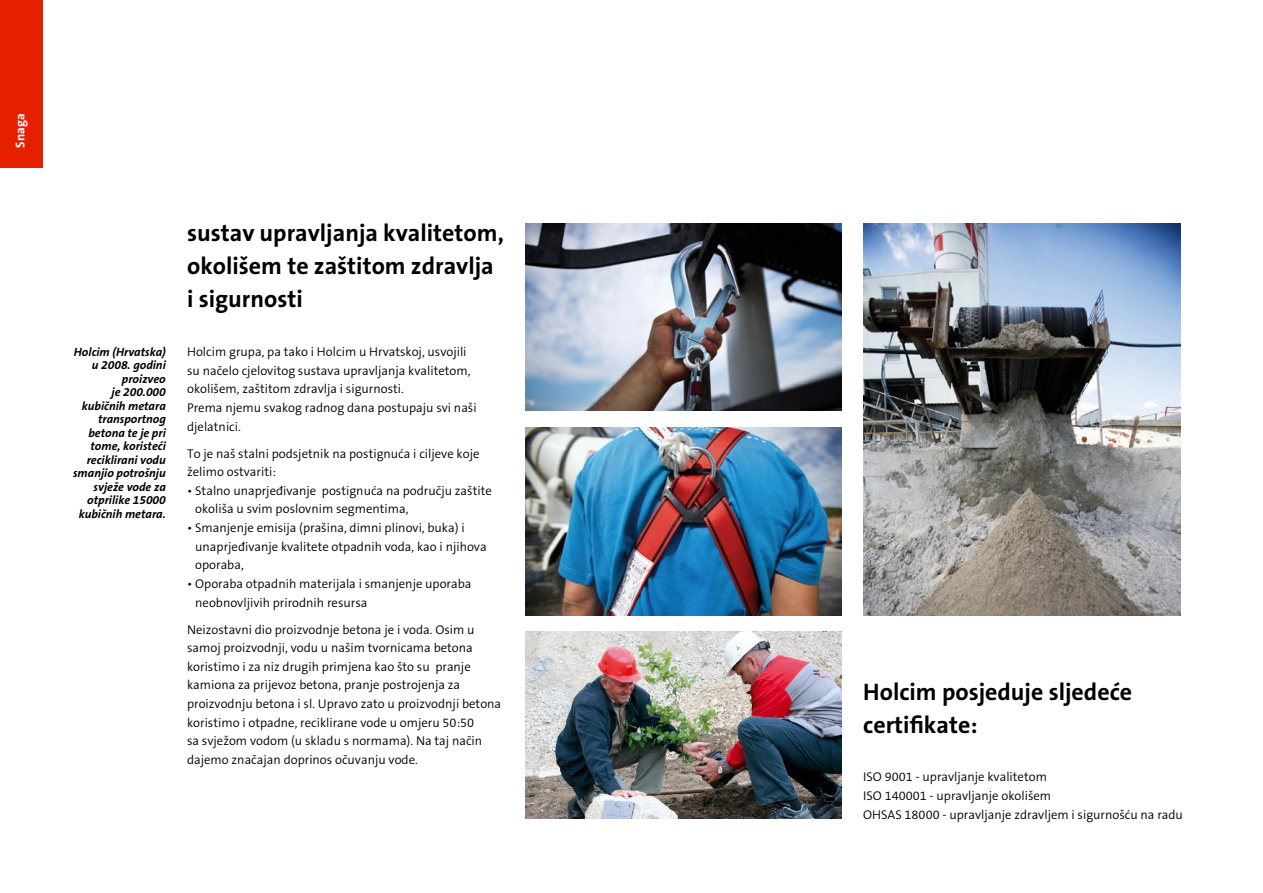
<style>
.page{position:relative;width:1263px;height:893px;background:#fff}
.page>*{position:absolute;margin:0;border:0;box-sizing:border-box;transform-origin:0 0}
.t1{font:700 24px/33px "The Sans 08 B7";color:#000}
.t2{font:300 12.75px/18.6px "The Sans 08";color:#000}
.t3{font:700 12.75px "The Sans 08 B7";color:#fff}
.t4{font:italic 700 12px/13.5px "The Sans 08 B7";color:#000;text-align:right}
</style>
<div class="page">
<div style="left:0;top:0;width:43px;height:167px;background:#e71f01"></div>
<img style="left:525px;top:427px;width:317px;height:188px">
<img style="left:525px;top:223px;width:317px;height:188px">
<img style="left:525px;top:631px;width:317px;height:188px">
<img style="left:863px;top:223px;width:317px;height:392px">
<p class="t3" style="left:13px;top:148px;width:36px;rotate:-90deg">Snaga</p>
<p class="t4" style="left:73px;top:345px;width:94px">Holcim (Hrvatska) u 2008. godini proizveo<br>je 200.000 kubičnih metara transportnog betona te je pri tome, koristeći reciklirani vodu smanjio potrošnju svježe vode za otprilike 15000 kubičnih metara.</p>
<h1 class="t1" style="left:187px;top:216px;width:318px">sustav upravljanja kvalitetom, okolišem te zaštitom zdravlja i sigurnosti</h1>
<p class="t2" style="left:187px;top:343px;width:291px">Holcim grupa, pa tako i Holcim u Hrvatskoj, usvojili su načelo cjelovitog sustava upravljanja kvalitetom, okolišem, zaštitom zdravlja i sigurnosti.<br>Prema njemu svakog radnog dana postupaju svi naši djelatnici.</p>
<p class="t2" style="left:187px;top:445px;width:294px">To je naš stalni podsjetnik na postignuća i ciljeve koje želimo ostvariti:</p>
<p class="t2" style="left:195px;top:482px;width:298px;text-indent:-8px">• Stalno unaprjeđivanje postignuća na području zaštite okoliša u svim poslovnim segmentima,</p>
<p class="t2" style="left:195px;top:519px;width:293px;text-indent:-8px">• Smanjenje emisija (prašina, dimni plinovi, buka) i unaprjeđivanje kvalitete otpadnih voda, kao i njihova oporaba,</p>
<p class="t2" style="left:195px;top:575px;width:278px;text-indent:-8px">• Oporaba otpadnih materijala i smanjenje uporaba neobnovljivih prirodnih resursa</p>
<p class="t2" style="left:187px;top:620px;width:316px">Neizostavni dio proizvodnje betona je i voda. Osim u samoj proizvodnji, vodu u našim tvornicama betona koristimo i za niz drugih primjena kao što su pranje kamiona za prijevoz betona, pranje postrojenja za proizvodnju betona i sl. Upravo zato u proizvodnji betona koristimo i otpadne, reciklirane vode u omjeru 50:50<br>sa svježom vodom (u skladu s normama). Na taj način dajemo značajan doprinos očuvanju vode.</p>
<h1 class="t1" style="left:863px;top:675px;width:270px">Holcim posjeduje sljedeće certifikate:</h1>
<p class="t2" style="left:863px;top:768px;width:321px">ISO 9001 - upravljanje kvalitetom<br>ISO 140001 - upravljanje okolišem<br>OHSAS 18000 - upravljanje zdravljem i sigurnošću na radu</p>
</div>
